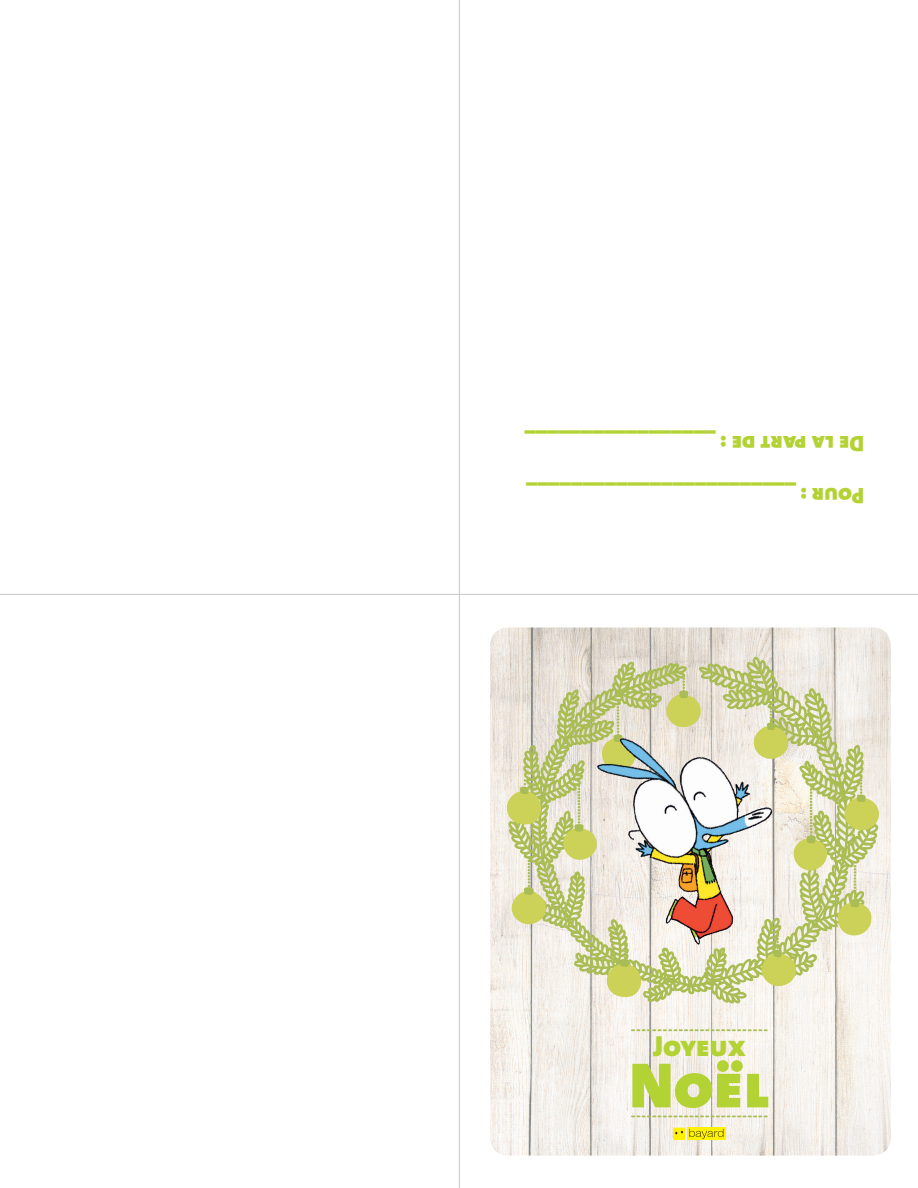
<style>
.page{position:relative;width:918px;height:1188px;background:#fff}
.page>*{position:absolute;margin:0;border:0;box-sizing:border-box;transform-origin:0 0}
.t1{font:64.5px "The Sans Black Caps";color:#b3d234}
.t2{font:29.1px "The Sans Black Caps";color:#b3d234}
.t3{font:22.5px "The Sans Black Caps";color:#b3d234}
</style>
<div class="page">
<hr style="left:459px;top:0;width:1px;height:1188px;background:#c7c8ca">
<hr style="left:0;top:594px;width:918px;height:1px;background:#c7c8ca">
<img style="left:490px;top:627px;width:401px;height:529px">
<svg style="left:688px;top:656px;width:191px;height:348px"></svg>
<svg style="left:508px;top:661px;width:186px;height:342px;background:#d7d9b6"></svg>
<svg style="left:664px;top:677px;width:40px;height:37px"></svg>
<svg style="left:751px;top:707px;width:40px;height:7px"></svg>
<svg style="left:822px;top:785px;width:6px;height:87px"></svg>
<svg style="left:835px;top:865px;width:38px;height:74px;background:#d6d99b"></svg>
<svg style="left:599px;top:703px;width:38px;height:11px"></svg>
<svg style="left:506px;top:779px;width:36px;height:46px;background:#cdd27a"></svg>
<svg style="left:606px;top:961px;width:36px;height:37px"></svg>
<svg style="left:842px;top:779px;width:37px;height:53px;background:#cfd484"></svg>
<svg style="left:509px;top:857px;width:40px;height:69px;background:#d6d99d"></svg>
<svg style="left:560px;top:785px;width:14px;height:76px"></svg>
<svg style="left:759px;top:961px;width:40px;height:27px"></svg>
<svg style="left:631px;top:1116px;width:137px;height:1px"></svg>
<svg style="left:631px;top:1029px;width:137px;height:2px"></svg>
<img style="left:574px;top:714px;width:248px;height:247px">
<svg style="left:687px;top:1128px;width:39px;height:12px"></svg>
<div style="left:673px;top:1128px;width:12px;height:12px;background:#fff101"></div>
<svg style="left:689px;top:1129px;width:34px;height:10px"></svg>
<svg style="left:675px;top:1131px;width:8px;height:3px"></svg>
<p class="t3" style="left:864px;top:462px;width:341px;rotate:-180deg">De la part de : _________________</p>
<p class="t3" style="left:864px;top:515px;width:339px;rotate:-180deg">Pour : ________________________</p>
<p class="t2" style="left:653px;top:1021px;width:94px">Joyeux</p>
<h1 class="t1" style="left:629px;top:1031px;width:142px">Noël</h1>
</div>
